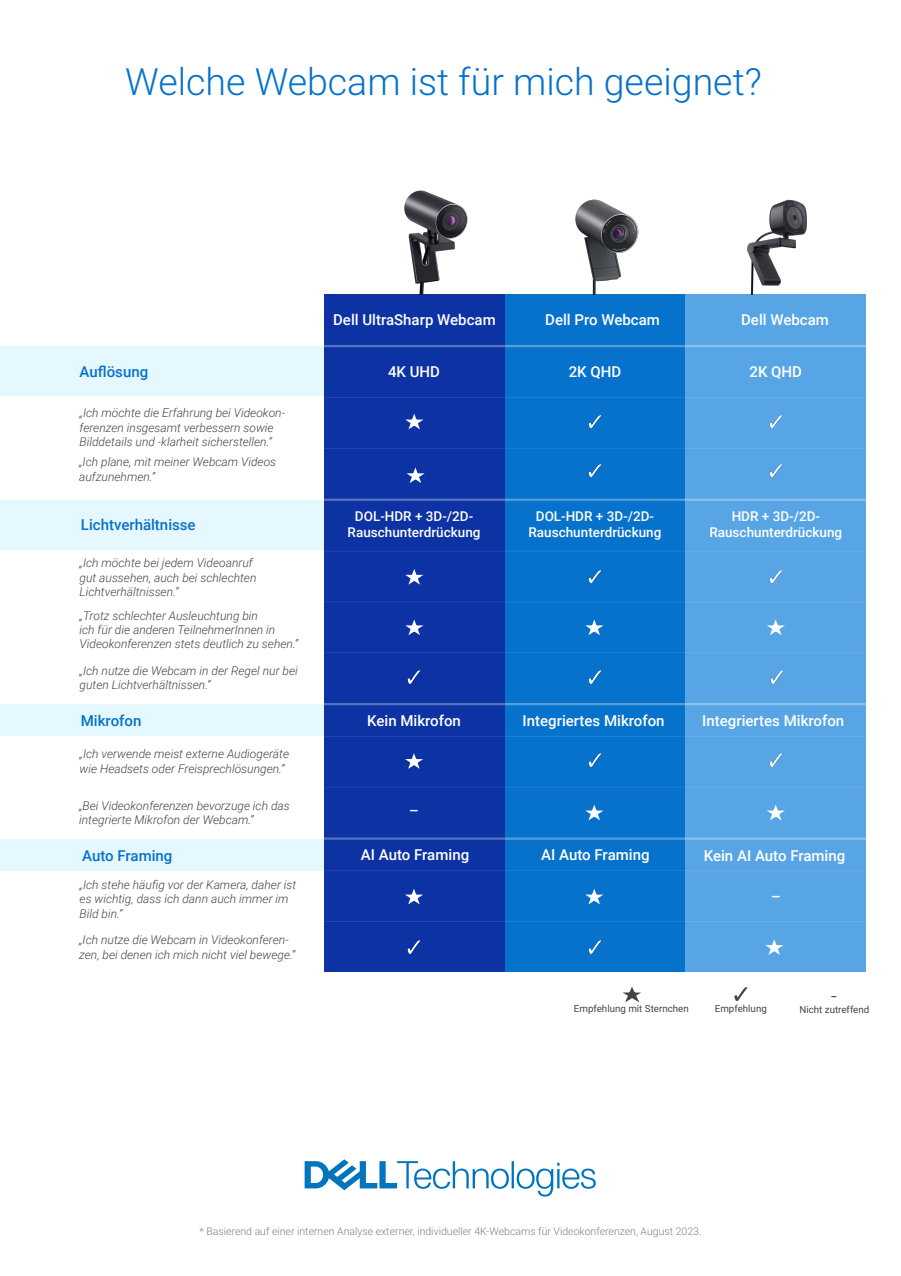
<style>
.page{position:relative;width:901px;height:1276px;background:#fff}
.page>*{position:absolute;margin:0;border:0;box-sizing:border-box;transform-origin:0 0}
.t1{font:300 37.5px "Roboto";color:#0672cb}
.t2{font:500 15px "Roboto";color:#fff}
.t3{font:500 15px "Roboto";color:#0672cb}
.t4{font:500 15px "Roboto";color:#e5f8ff}
.t5{font:500 13.5px/16.2px "Roboto";color:#fff;text-align:center}
.t6{font:italic 300 12px/14.4px "Roboto";color:#444}
.t7{font:300 10.5px "Roboto";color:#808080}
.t8{font:9.75px "Roboto";color:#444}
.t9{font:700 9.75px "Roboto";color:#444}
</style>
<div class="page">
<div style="left:0;top:346px;width:323px;height:50px;background:#e5f8ff"></div>
<div style="left:0;top:500px;width:323px;height:50px;background:#e5f8ff"></div>
<div style="left:0;top:704px;width:323px;height:32px;background:#e5f8ff"></div>
<div style="left:0;top:839px;width:323px;height:32px;background:#e5f8ff"></div>
<div style="left:504px;top:294px;width:181px;height:678px;background:#0672cb"></div>
<div style="left:323px;top:294px;width:181px;height:678px;background:#0c32a4"></div>
<div style="left:685px;top:294px;width:180px;height:678px;background:#58a5e6"></div>
<hr style="left:323px;top:498px;width:542px;height:3px;background:#fff">
<hr style="left:323px;top:703px;width:542px;height:2px;background:#fff">
<hr style="left:323px;top:837px;width:542px;height:2px;background:#fff">
<img style="left:404px;top:190px;width:64px;height:104px">
<img style="left:575px;top:199px;width:64px;height:95px">
<img style="left:747px;top:199px;width:60px;height:95px">
<svg style="left:304px;top:1159px;width:291px;height:37px"></svg>
<img style="left:734px;top:987px;width:14px;height:14px">
<hr style="left:323px;top:345px;width:542px;height:2px;background:#fff">
<hr style="left:323px;top:397px;width:542px;height:1px;background:#fff">
<hr style="left:323px;top:551px;width:542px;height:1px;background:#fff">
<hr style="left:323px;top:448px;width:542px;height:1px;background:#fff">
<hr style="left:323px;top:601px;width:542px;height:1px;background:#fff">
<hr style="left:323px;top:652px;width:542px;height:1px;background:#fff">
<hr style="left:323px;top:736px;width:542px;height:1px;background:#fff">
<hr style="left:323px;top:787px;width:542px;height:1px;background:#fff">
<hr style="left:323px;top:870px;width:542px;height:1px;background:#fff">
<hr style="left:323px;top:921px;width:542px;height:1px;background:#fff">
<img style="left:407px;top:940px;width:14px;height:14px">
<img style="left:588px;top:940px;width:14px;height:14px">
<img style="left:769px;top:753px;width:14px;height:14px">
<img style="left:588px;top:753px;width:14px;height:14px">
<img style="left:588px;top:670px;width:14px;height:14px">
<img style="left:770px;top:670px;width:14px;height:14px">
<img style="left:588px;top:570px;width:14px;height:13px">
<img style="left:769px;top:570px;width:14px;height:13px">
<img style="left:588px;top:415px;width:14px;height:13px">
<img style="left:769px;top:415px;width:14px;height:13px">
<img style="left:769px;top:464px;width:14px;height:13px">
<img style="left:588px;top:464px;width:14px;height:13px">
<img style="left:407px;top:670px;width:14px;height:14px">
<svg style="left:405px;top:569px;width:18px;height:15px"></svg>
<svg style="left:405px;top:414px;width:18px;height:15px"></svg>
<svg style="left:585px;top:804px;width:18px;height:16px"></svg>
<svg style="left:767px;top:805px;width:17px;height:15px"></svg>
<svg style="left:585px;top:619px;width:18px;height:16px"></svg>
<svg style="left:767px;top:619px;width:17px;height:16px"></svg>
<svg style="left:405px;top:619px;width:18px;height:16px"></svg>
<svg style="left:585px;top:889px;width:18px;height:15px"></svg>
<svg style="left:765px;top:939px;width:18px;height:16px"></svg>
<svg style="left:405px;top:889px;width:18px;height:15px"></svg>
<svg style="left:405px;top:753px;width:18px;height:16px"></svg>
<svg style="left:406px;top:467px;width:18px;height:16px"></svg>
<svg style="left:622px;top:987px;width:19px;height:15px"></svg>
<h1 class="t1" style="left:125px;top:56px;width:637px">Welche Webcam ist für mich geeignet?</h1>
<p class="t2" style="left:333px;top:309px;width:164px">Dell UltraSharp Webcam</p>
<p class="t2" style="left:545px;top:310px;width:116px">Dell Pro Webcam</p>
<p class="t2" style="left:741px;top:310px;width:89px">Dell Webcam</p>
<p class="t3" style="left:80px;top:361px;width:70px">Auflösung</p>
<p class="t2" style="left:388px;top:361px;width:53px">4K UHD</p>
<p class="t6" style="left:80px;top:405px;width:207px">„Ich möchte die Erfahrung bei Videokon&shy;ferenzen insgesamt verbessern sowie<br>Bilddetails und -klarheit sicherstellen.“</p>
<p class="t6" style="left:79px;top:454px;width:198px">„Ich plane, mit meiner Webcam Videos aufzunehmen.“</p>
<p class="t2" style="left:568px;top:361px;width:54px">2K QHD</p>
<p class="t2" style="left:749px;top:361px;width:54px">2K QHD</p>
<p class="t3" style="left:81px;top:514px;width:116px">Lichtverhältnisse</p>
<p class="t5" style="left:347px;top:507px;width:134px">DOL-HDR + 3D-/2D-<br>Rauschunterdrückung</p>
<p class="t5" style="left:528px;top:507px;width:134px">DOL-HDR + 3D-/2D-<br>Rauschunterdrückung</p>
<p class="t5" style="left:709px;top:507px;width:134px">HDR + 3D-/2D-<br>Rauschunterdrückung</p>
<p class="t6" style="left:80px;top:555px;width:178px">„Ich möchte bei jedem Videoanruf gut aussehen, auch bei schlechten<br>Lichtverhältnissen.“</p>
<p class="t6" style="left:80px;top:608px;width:220px">„Trotz schlechter Ausleuchtung bin<br>ich für die anderen TeilnehmerInnen in<br>Videokonferenzen stets deutlich zu sehen.“</p>
<p class="t6" style="left:80px;top:662px;width:220px">„Ich nutze die Webcam in der Regel nur bei guten Lichtverhältnissen.“</p>
<p class="t3" style="left:81px;top:710px;width:62px">Mikrofon</p>
<p class="t6" style="left:80px;top:746px;width:211px">„Ich verwende meist externe Audiogeräte wie Headsets oder Freisprechlösungen.“</p>
<p class="t6" style="left:79px;top:798px;width:212px">„Bei Videokonferenzen bevorzuge ich das integrierte Mikrofon der Webcam.“</p>
<p class="t3" style="left:82px;top:845px;width:92px">Auto Framing</p>
<p class="t6" style="left:80px;top:877px;width:218px">„Ich stehe häufig vor der Kamera, daher ist es wichtig, dass ich dann auch immer im<br>Bild bin.“</p>
<p class="t6" style="left:79px;top:932px;width:218px">„Ich nutze die Webcam in Videokonferen&shy;zen, bei denen ich mich nicht viel bewege.“</p>
<p class="t2" style="left:367px;top:710px;width:95px">Kein Mikrofon</p>
<p class="t4" style="left:409px;top:799px;width:11px">–</p>
<p class="t2" style="left:361px;top:844px;width:110px">AI Auto Framing</p>
<p class="t2" style="left:522px;top:710px;width:143px">Integriertes Mikrofon</p>
<p class="t2" style="left:702px;top:710px;width:143px">Integriertes Mikrofon</p>
<p class="t2" style="left:541px;top:844px;width:110px">AI Auto Framing</p>
<p class="t2" style="left:703px;top:845px;width:143px">Kein AI Auto Framing</p>
<p class="t2" style="left:770px;top:886px;width:11px">–</p>
<p class="t8" style="left:573px;top:1001px;width:116px">Empfehlung mit Sternchen</p>
<p class="t8" style="left:714px;top:1001px;width:53px">Empfehlung</p>
<p class="t9" style="left:830px;top:989px;width:8px">–</p>
<p class="t8" style="left:799px;top:1002px;width:71px">Nicht zutreffend</p>
<p class="t7" style="left:199px;top:1223px;width:503px">* Basierend auf einer internen Analyse externer, individueller 4K-Webcams für Videokonferenzen, August 2023.</p>
</div>
